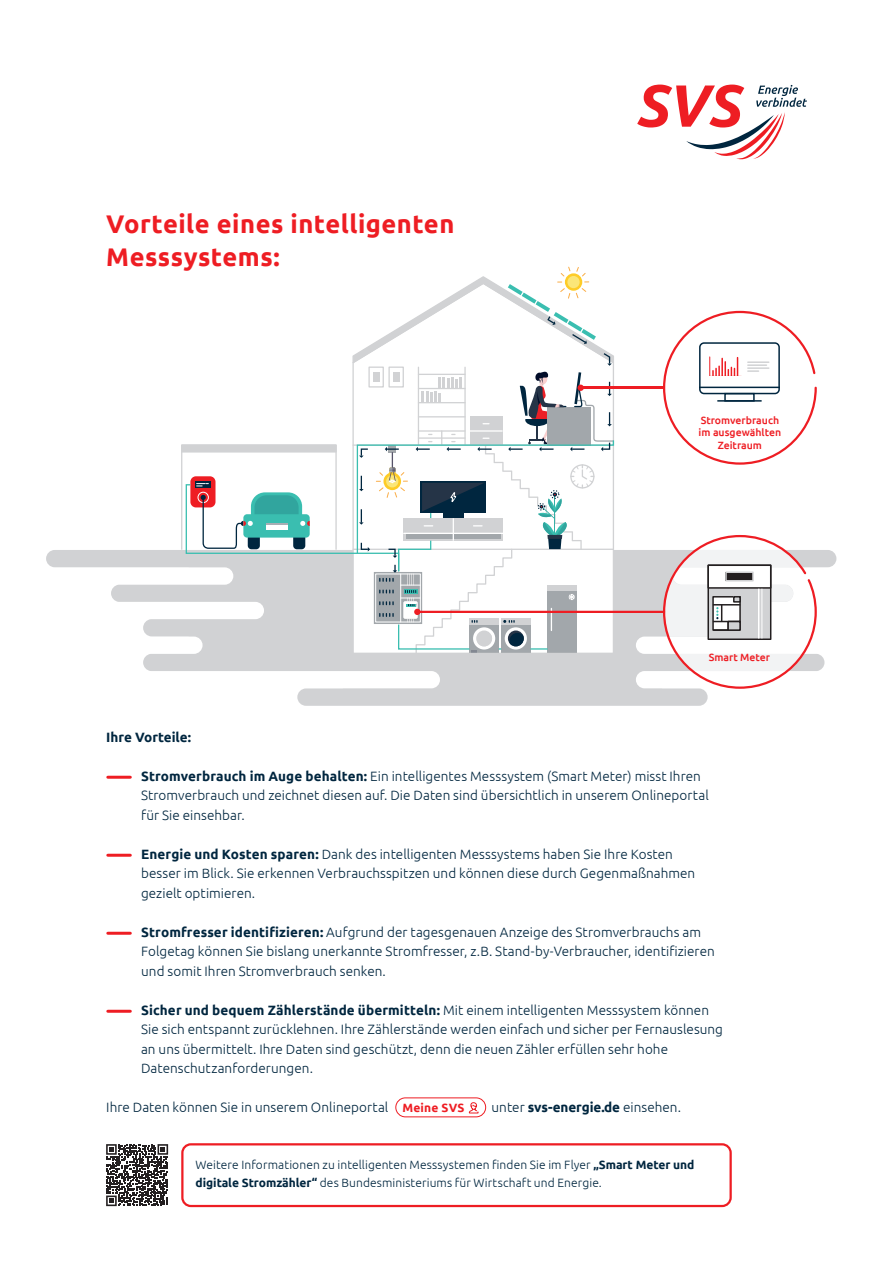
<style>
.page{position:relative;width:893px;height:1263px;background:#fff}
.page>*{position:absolute;margin:0;border:0;box-sizing:border-box;transform-origin:0 0}
.t1{font:700 25.5px/33px "Ubuntu";letter-spacing:.02em;color:#ee1d23}
.t2{font:300 13.5px/19.5px "Ubuntu";letter-spacing:.005em;color:#00263f}
.t3{font:700 13.5px "Ubuntu";color:#00263f}
.t4{font:300 12px/18px "Ubuntu";letter-spacing:.01em;color:#00263f}
.t5{font:500 10.5px/12.6px "Ubuntu";color:#ee1d23;text-align:center}
.s1{font-weight:700}
.s2{font-weight:700;font-size:12px;color:#ee1d23}
</style>
<div class="page">
<div style="left:181px;top:1143px;width:551px;height:64px;border:2px solid #ee1d23;border-radius:9px"></div>
<svg style="left:637px;top:85px;width:170px;height:74px"></svg>
<hr style="left:108px;top:776px;width:22px;height:3px;background:#ee1d23">
<hr style="left:108px;top:854px;width:22px;height:3px;background:#ee1d23">
<hr style="left:108px;top:932px;width:22px;height:3px;background:#ee1d23">
<hr style="left:108px;top:1010px;width:22px;height:3px;background:#ee1d23">
<svg style="left:468px;top:1103px;width:11px;height:11px"></svg>
<div style="left:395px;top:1097px;width:91px;height:20px;border:1px solid #ee1d23;border-radius:10px"></div>
<svg style="left:46px;top:550px;width:790px;height:156px"></svg>
<div style="left:182px;top:445px;width:154px;height:7px;background:#d1d2d4"></div>
<div style="left:181px;top:444px;width:156px;height:9px;border:1px solid #d1d2d4"></div>
<div style="left:353px;top:653px;width:260px;height:7px;background:#d1d2d4"></div>
<div style="left:352px;top:653px;width:262px;height:8px;border:1px solid #d1d2d4"></div>
<hr style="left:416px;top:611px;width:249px;height:2px;background:#ee1d23">
<hr style="left:581px;top:387px;width:83px;height:2px;background:#ee1d23">
<svg style="left:185px;top:266px;width:430px;height:389px"></svg>
<svg style="left:662px;top:535px;width:156px;height:155px"></svg>
<div style="left:733px;top:596px;width:8px;height:7px;border:2px solid #231f20"></div>
<hr style="left:758px;top:589px;width:1px;height:49px;background:#fff">
<hr style="left:761px;top:589px;width:1px;height:49px;background:#fff">
<svg style="left:662px;top:310px;width:155px;height:155px"></svg>
<div style="left:728px;top:621px;width:12px;height:9px;background:#d1d2d4"></div>
<div style="left:727px;top:621px;width:14px;height:10px;border:2px solid #231f20"></div>
<svg style="left:106px;top:1144px;width:62px;height:62px"></svg>
<h1 class="t1" style="left:106px;top:207px;width:350px">Vorteile eines intelligenten<br>Messsystems:</h1>
<p class="t5" style="left:699px;top:413px;width:84px">Stromverbrauch im ausgewählten<br>Zeitraum</p>
<p class="t5" style="left:709px;top:650px;width:63px">Smart Meter</p>
<p class="t3" style="left:106px;top:729px;width:86px">Ihre Vorteile:</p>
<p class="t2" style="left:141px;top:766px;width:569px"><span class="s1">Stromverbrauch im Auge behalten:</span> Ein intelligentes Messsystem (Smart Meter) misst Ihren<br>Stromverbrauch und zeichnet diesen auf. Die Daten sind übersichtlich in unserem Onlineportal für Sie einsehbar.</p>
<p class="t2" style="left:141px;top:844px;width:556px"><span class="s1">Energie und Kosten sparen:</span> Dank des intelligenten Messsystems haben Sie Ihre Kosten besser im Blick. Sie erkennen Verbrauchsspitzen und können diese durch Gegenmaßnahmen gezielt optimieren.</p>
<p class="t2" style="left:141px;top:922px;width:575px"><span class="s1">Stromfresser identifizieren:</span> Aufgrund der tagesgenauen Anzeige des Stromverbrauchs am<br>Folgetag können Sie bislang unerkannte Stromfresser, z.B. Stand-by-Verbraucher, identifizieren und somit Ihren Stromverbrauch senken.</p>
<p class="t2" style="left:141px;top:1000px;width:583px"><span class="s1">Sicher und bequem Zählerstände übermitteln:</span> Mit einem intelligenten Messsystem können Sie sich entspannt zurücklehnen. Ihre Zählerstände werden einfach und sicher per Fernauslesung an uns übermittelt. Ihre Daten sind geschützt, denn die neuen Zähler erfüllen sehr hohe Datenschutzanforderungen.</p>
<p class="t2" style="left:106px;top:1097px;width:360px">Ihre Daten können Sie in unserem Onlineportal <span class="s2">Meine SVS</span></p>
<p class="t2" style="left:492px;top:1097px;width:191px">unter <span class="s1">svs-energie.de</span> einsehen.</p>
<p class="t4" style="left:196px;top:1156px;width:500px">Weitere Informationen zu intelligenten Messsystemen finden Sie im Flyer <span class="s1">„Smart Meter und digitale Stromzähler“</span> des Bundesministeriums für Wirtschaft und Energie.</p>
</div>
